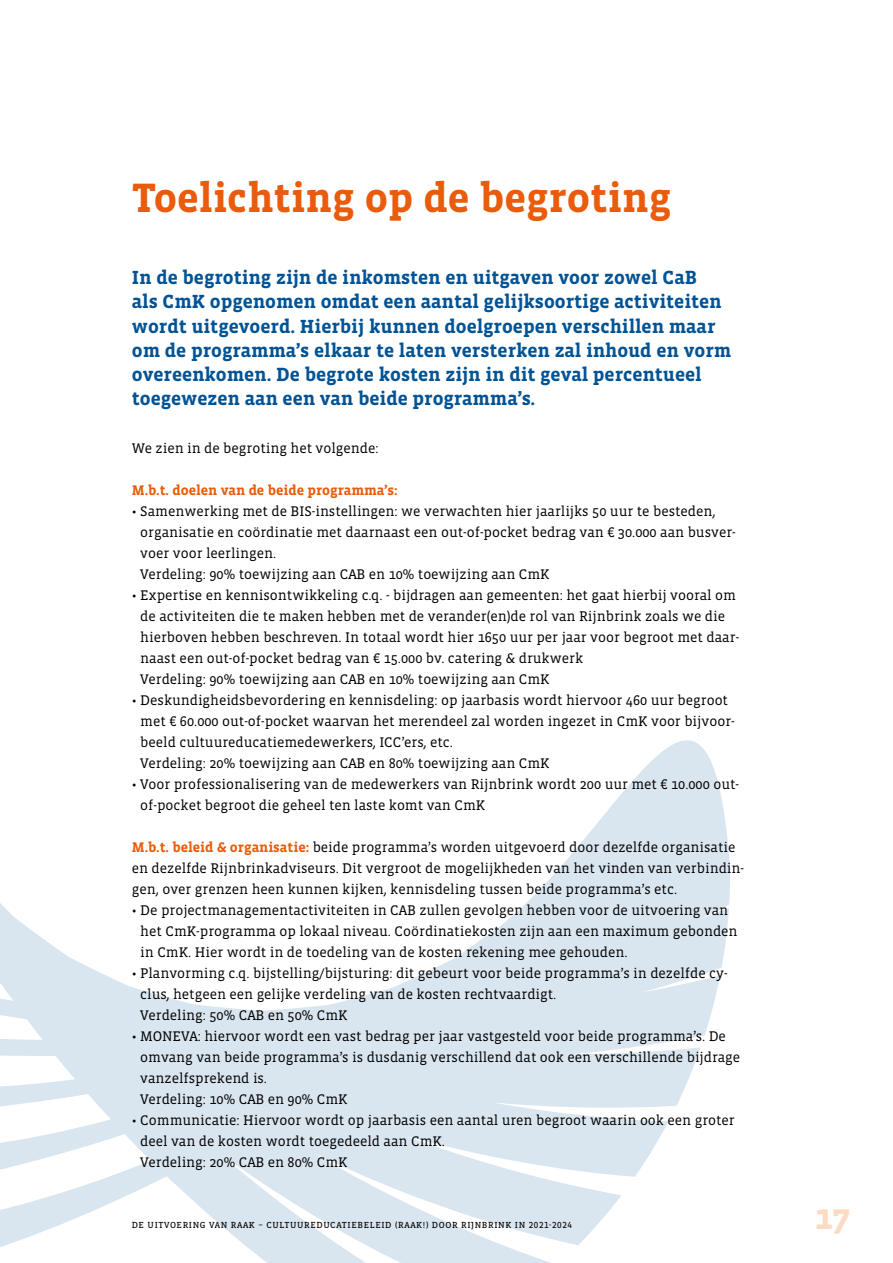
<style>
.page{position:relative;width:893px;height:1263px;background:#fff}
.page>*{position:absolute;margin:0;border:0;box-sizing:border-box;transform-origin:0 0}
.t1{font:700 42px "Vista Slab OTCE";color:#ea5b0b}
.t2{font:700 36px "Vista Slab OTCE";color:#fcdbc2}
.t3{font:700 19.5px/24px "Vista Slab OTCE";color:#005395}
.t4{font:14.25px/21px "Vista Slab OTCE";color:#000}
.t5{font:700 14.25px "Vista Slab OTCE";color:#ea5b0b}
.t6{font:9px "Vista Slab OTCE";letter-spacing:.07em;color:#000}
.s1{font-weight:700;color:#ea5b0b}
</style>
<div class="page">
<svg style="left:0;top:740px;width:730px;height:523px"></svg>
<h1 class="t1" style="left:132px;top:174px;width:541px">Toelichting op de begroting</h1>
<p class="t3" style="left:132px;top:266px;width:601px">In de begroting zijn de inkomsten en uitgaven voor zowel CaB<br>als CmK opgenomen omdat een aantal gelijksoortige activiteiten wordt uitgevoerd. Hierbij kunnen doelgroepen verschillen maar om de programma’s elkaar te laten versterken zal inhoud en vorm overeenkomen. De begrote kosten zijn in dit geval percentueel toegewezen aan een van beide programma’s.</p>
<p class="t4" style="left:132px;top:438px;width:248px">We zien in de begroting het volgende:</p>
<p class="t5" style="left:132px;top:482px;width:267px">M.b.t. doelen van de beide programma’s:</p>
<p class="t4" style="left:140px;top:501px;width:597px;text-indent:-8px">• Samenwerking met de BIS-instellingen: we verwachten hier jaarlijks 50 uur te besteden, organisatie en coördinatie met daarnaast een out-of-pocket bedrag van € 30.000 aan busver&shy;voer voor leerlingen.<br>Verdeling: 90% toewijzing aan CAB en 10% toewijzing aan CmK</p>
<p class="t4" style="left:140px;top:585px;width:600px;text-indent:-8px">• Expertise en kennisontwikkeling c.q. - bijdragen aan gemeenten: het gaat hierbij vooral om de activiteiten die te maken hebben met de verander(en)de rol van Rijnbrink zoals we die hierboven hebben beschreven. In totaal wordt hier 1650 uur per jaar voor begroot met daar&shy;naast een out-of-pocket bedrag van € 15.000 bv. catering &amp; drukwerk<br>Verdeling: 90% toewijzing aan CAB en 10% toewijzing aan CmK</p>
<p class="t4" style="left:140px;top:690px;width:596px;text-indent:-8px">• Deskundigheidsbevordering en kennisdeling: op jaarbasis wordt hiervoor 460 uur begroot met € 60.000 out-of-pocket waarvan het merendeel zal worden ingezet in CmK voor bijvoor&shy;beeld cultuureducatiemedewerkers, ICC’ers, etc.<br>Verdeling: 20% toewijzing aan CAB en 80% toewijzing aan CmK</p>
<p class="t4" style="left:140px;top:774px;width:600px;text-indent:-8px">• Voor professionalisering van de medewerkers van Rijnbrink wordt 200 uur met € 10.000 out&shy;of-pocket begroot die geheel ten laste komt van CmK</p>
<p class="t4" style="left:132px;top:837px;width:614px"><span class="s1">M.b.t. beleid &amp; organisatie:</span> beide programma’s worden uitgevoerd door dezelfde organisatie en dezelfde Rijnbrinkadviseurs. Dit vergroot de mogelijkheden van het vinden van verbindin&shy;gen, over grenzen heen kunnen kijken, kennisdeling tussen beide programma’s etc.</p>
<p class="t4" style="left:140px;top:900px;width:599px;text-indent:-8px">• De projectmanagementactiviteiten in CAB zullen gevolgen hebben voor de uitvoering van het CmK-programma op lokaal niveau. Coördinatiekosten zijn aan een maximum gebonden in CmK. Hier wordt in de toedeling van de kosten rekening mee gehouden.</p>
<p class="t4" style="left:140px;top:963px;width:589px;text-indent:-8px">• Planvorming c.q. bijstelling/bijsturing: dit gebeurt voor beide programma’s in dezelfde cy&shy;clus, hetgeen een gelijke verdeling van de kosten rechtvaardigt.<br>Verdeling: 50% CAB en 50% CmK</p>
<p class="t4" style="left:140px;top:1026px;width:601px;text-indent:-8px">• MONEVA: hiervoor wordt een vast bedrag per jaar vastgesteld voor beide programma’s. De omvang van beide programma’s is dusdanig verschillend dat ook een verschillende bijdrage vanzelfsprekend is.<br>Verdeling: 10% CAB en 90% CmK</p>
<p class="t4" style="left:140px;top:1110px;width:596px;text-indent:-8px">• Communicatie: Hiervoor wordt op jaarbasis een aantal uren begroot waarin ook een groter deel van de kosten wordt toegedeeld aan CmK.<br>Verdeling: 20% CAB en 80% CmK</p>
<p class="t6" style="left:132px;top:1219px;width:442px">DE UITVOERING VAN RAAK – CULTUUREDUCATIEBELEID (RAAK!) DOOR RIJNBRINK IN 2021-2024</p>
<h2 class="t2" style="left:815px;top:1196px;width:37px">17</h2>
</div>
